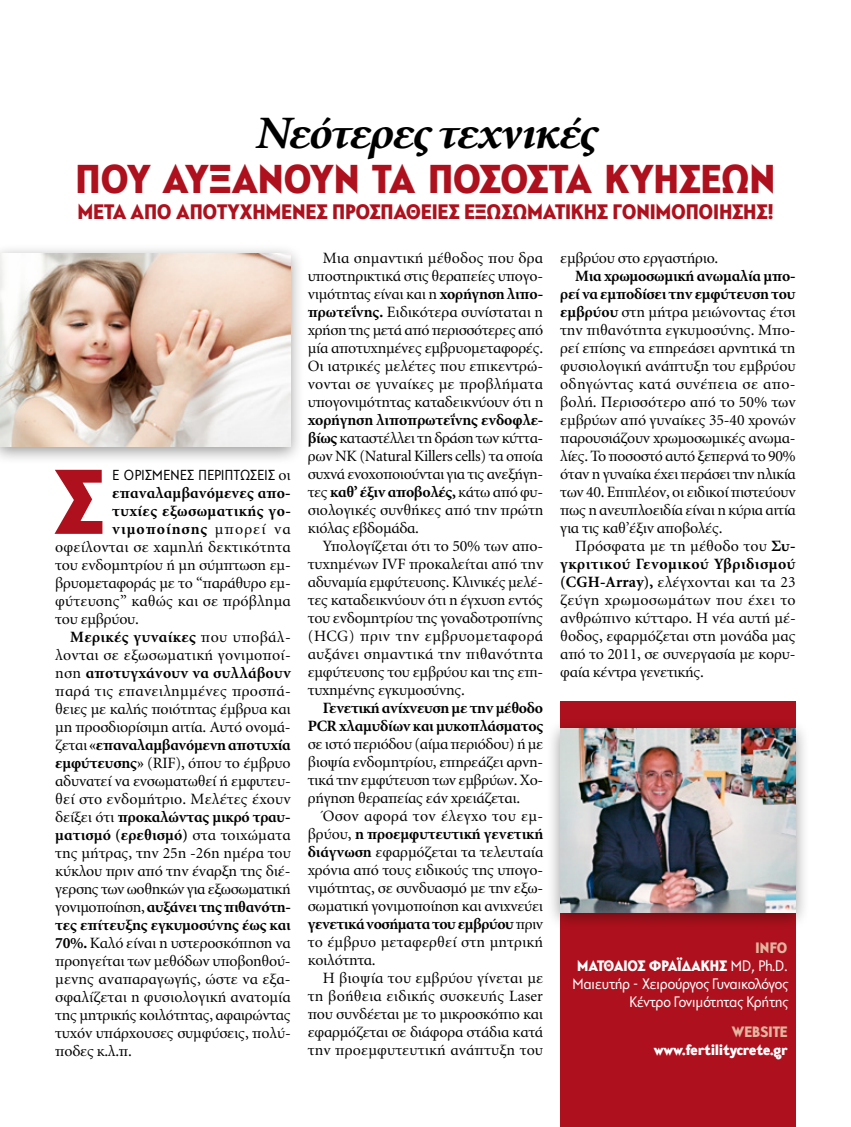
<style>
.page{position:relative;width:851px;height:1127px;background:#fff}
.page>*{position:absolute;margin:0;border:0;box-sizing:border-box;transform-origin:0 0}
.t1{font:900 100.35px "CF Roxan";color:#ae111d}
.t2{font:italic 700 46.5px "Minion Greek";letter-spacing:-.03em;color:#000;scale:1.05 1}
.t3{font:900 44.1px "CF Roxan";letter-spacing:-.035em;color:#ae111d}
.t4{font:900 22.95px "CF Roxan";letter-spacing:-.03em;color:#ae111d}
.t5{font:16.5px/18px "CF Roxan";letter-spacing:-.025em;color:#fff;text-align:right}
.t6{font:900 16.5px "CF Roxan";letter-spacing:-.025em;color:#fff}
.t7{font:900 16.5px "CF Roxan";letter-spacing:-.025em;color:#e3b4a0}
.t8{font:15.75px/18px "Minion Greek";letter-spacing:-.015em;color:#000;text-align:justify}
.t9{font:700 15.75px/18px "Minion Greek";letter-spacing:-.01em;color:#000;text-align:right}
.t10{font:15.75px "Minion Greek";letter-spacing:.01em;color:#000}
.t11{font:15.75px "Minion Greek";letter-spacing:.005em;color:#000}
.t12{font:700 15.75px "Minion Greek";letter-spacing:.01em;color:#000}
.t13{font:15.75px "Minion Greek";letter-spacing:.015em;color:#000}
.t14{font:700 15.75px "Minion Greek";letter-spacing:.02em;color:#000}
.t15{font:15.75px "CF Roxan";letter-spacing:-.015em;color:#000}
.t16{font:700 15.75px "Minion Greek";letter-spacing:.025em;color:#000}
.t17{font:700 15.75px "Minion Greek";letter-spacing:.06em;color:#000}
.s1{font-family:"Minion Greek"}
.s2{font-weight:400}
.s3{font-weight:700}
</style>
<div class="page">
<div style="left:560px;top:702px;width:235px;height:425px;background:#ae111d"></div>
<div style="left:546px;top:717px;width:264px;height:214px;background:#000;opacity:.4"></div>
<img style="left:560px;top:728px;width:235px;height:184px">
<div style="left:0;top:244px;width:304px;height:221px;background:#000;opacity:.4"></div>
<img style="left:0;top:253px;width:291px;height:194px">
<h2 class="t2" style="left:254px;top:110px;width:328px">Νεότερες τεχνικές</h2>
<h3 class="t3" style="left:75px;top:155px;width:702px">που αυξάνουν τα ποσοστά κυήσεων</h3>
<h3 class="t4" style="left:77px;top:199px;width:698px">μετά από αποτυχημένες προσπάθειες εξωσωματικής γονιμοποίησης!</h3>
<h1 class="t1" style="left:54px;top:446px;width:49px">Σ</h1>
<p class="t15" style="left:112px;top:466px;width:180px">ε ορισμένες περιπτώσεις <span class="s1">οι</span></p>
<p class="t9" style="left:112px;top:484px;width:180px">επαναλαμβανόμενες απο-</p>
<p class="t16" style="left:112px;top:503px;width:180px">τυχίες εξωσωματικής γο-</p>
<p class="t17" style="left:112px;top:521px;width:180px">νιμοποίησης <span class="s2">μπορεί να</span></p>
<p class="t10" style="left:55px;top:539px;width:237px">οφείλονται σε χαμηλή δεκτικότητα</p>
<p class="t8" style="left:55px;top:556px;width:237px">του ενδομητρίου ή μη σύμπτωση εμ-</p>
<p class="t8" style="left:55px;top:574px;width:237px">βρυομεταφοράς με το “παράθυρο εμ-</p>
<p class="t10" style="left:55px;top:593px;width:237px">φύτευσης” καθώς και σε πρόβλημα</p>
<p class="t8" style="left:55px;top:610px;width:85px">του εμβρύου.</p>
<p class="t14" style="left:70px;top:629px;width:222px">Μερικές γυναίκες <span class="s2">που υποβάλ-</span></p>
<p class="t10" style="left:55px;top:647px;width:237px">λονται σε εξωσωματική γονιμοποί-</p>
<p class="t12" style="left:55px;top:665px;width:237px"><span class="s2">ηση</span> αποτυγχάνουν να συλλάβουν</p>
<p class="t13" style="left:55px;top:683px;width:237px">παρά τις επανειλημμένες προσπά-</p>
<p class="t8" style="left:55px;top:700px;width:237px">θειες με καλής ποιότητας έμβρυα και</p>
<p class="t8" style="left:55px;top:718px;width:237px">μη προσδιορίσιμη αιτία. Αυτό ονομά-</p>
<p class="t9" style="left:55px;top:736px;width:237px"><span class="s2">ζεται</span> «επαναλαμβανόμενη αποτυχία</p>
<p class="t8" style="left:55px;top:754px;width:237px"><span class="s3">εμφύτευσης»</span> (RIF), όπου το έμβρυο</p>
<p class="t8" style="left:55px;top:772px;width:237px">αδυνατεί να ενσωματωθεί ή εμφυτευ-</p>
<p class="t11" style="left:55px;top:791px;width:237px">θεί στο ενδομήτριο. Μελέτες έχουν</p>
<p class="t9" style="left:55px;top:808px;width:237px"><span class="s2">δείξει ότι</span> προκαλώντας μικρό τραυ-</p>
<p class="t12" style="left:55px;top:827px;width:237px">ματισμό (ερεθισμό) <span class="s2">στα τοιχώματα</span></p>
<p class="t8" style="left:55px;top:844px;width:237px">της μήτρας, την 25η -26η ημέρα του</p>
<p class="t8" style="left:55px;top:862px;width:237px">κύκλου πριν από την έναρξη της διέ-</p>
<p class="t8" style="left:55px;top:880px;width:237px">γερσης των ωοθηκών για εξωσωματική</p>
<p class="t9" style="left:55px;top:898px;width:237px"><span class="s2">γονιμοποίηση,</span> αυξάνει της πιθανότη-</p>
<p class="t9" style="left:55px;top:916px;width:237px">τες επίτευξης εγκυμοσύνης έως και</p>
<p class="t8" style="left:55px;top:934px;width:237px"><span class="s3">70%.</span> Καλό είναι η υστεροσκόπηση να</p>
<p class="t8" style="left:55px;top:952px;width:237px">προηγείται των μεθόδων υποβοηθού-</p>
<p class="t11" style="left:55px;top:971px;width:237px">μενης αναπαραγωγής, ώστε να εξα-</p>
<p class="t8" style="left:55px;top:988px;width:237px">σφαλίζεται η φυσιολογική ανατομία</p>
<p class="t8" style="left:55px;top:1006px;width:237px">της μητρικής κοιλότητας, αφαιρώντας</p>
<p class="t8" style="left:55px;top:1024px;width:237px">τυχόν υπάρχουσες συμφύσεις, πολύ-</p>
<p class="t8" style="left:55px;top:1042px;width:78px">ποδες κ.λ.π.</p>
<p class="t8" style="left:308px;top:249px;width:237px;text-indent:15px">Μια σημαντική μέθοδος που δρα υποστηρικτικά στις θεραπείες υπογο&shy;νιμότητας είναι και η <span class="s3">χορήγηση λιπο&shy;πρωτεΐνης.</span> Ειδικότερα συνίσταται η χρήση της μετά από περισσότερες από μία αποτυχημένες εμβρυομεταφορές.<br>Οι ιατρικές μελέτες που επικεντρώ&shy;νονται σε γυναίκες με προβλήματα υπογονιμότητας καταδεικνύουν ότι η</p>
<p class="t8" style="left:308px;top:411px;width:237px"><span class="s3">χορήγηση λιποπρωτεΐνης ενδοφλε&shy;βίως</span> καταστέλλει τη δράση των κύττα&shy;ρων ΝΚ (Natural Killers cells) τα οποία συχνά ενοχοποιούνται για τις ανεξήγη&shy;τες <span class="s3">καθ’ έξιν αποβολές,</span> κάτω από φυ&shy;σιολογικές συνθήκες από την πρώτη κιόλας εβδομάδα.</p>
<p class="t8" style="left:308px;top:537px;width:237px;text-indent:15px">Υπολογίζεται ότι το 50% των απο&shy;τυχημένων IVF προκαλείται από την αδυναμία εμφύτευσης. Κλινικές μελέ&shy;τες καταδεικνύουν ότι η έγχυση εντός του ενδομητρίου της γοναδοτροπίνης (HCG) πριν την εμβρυομεταφορά αυξάνει σημαντικά την πιθανότητα εμφύτευσης του εμβρύου και της επι&shy;τυχημένης εγκυμοσύνης.</p>
<p class="t9" style="left:308px;top:699px;width:237px">Γενετική ανίχνευση με την μέθοδο<br>PCR χλαμυδίων και μυκοπλάσματος</p>
<p class="t8" style="left:308px;top:735px;width:237px">σε ιστό περιόδου (αίμα περιόδου) ή με βιοψία ενδομητρίου, επηρεάζει αρνη&shy;τικά την εμφύτευση των εμβρύων. Χο&shy;ρήγηση θεραπείας εάν χρειάζεται.</p>
<p class="t8" style="left:308px;top:807px;width:237px;text-indent:15px">Όσον αφορά τον έλεγχο του εμ&shy;βρύου, <span class="s3">η προεμφυτευτική γενετική διάγνωση</span> εφαρμόζεται τα τελευταία χρόνια από τους ειδικούς της υπογο&shy;νιμότητας, σε συνδυασμό με την εξω&shy;σωματική γονιμοποίηση και ανιχνεύει <span class="s3">γενετικά νοσήματα του εμβρύου</span> πριν το έμβρυο μεταφερθεί στη μητρική κοιλότητα.</p>
<p class="t8" style="left:308px;top:969px;width:237px;text-indent:15px">Η βιοψία του εμβρύου γίνεται με τη βοήθεια ειδικής συσκευής Laser που συνδέεται με το μικροσκόπιο και εφαρμόζεται σε διάφορα στάδια κατά την προεμφυτευτική ανάπτυξη του</p>
<p class="t8" style="left:560px;top:249px;width:160px">εμβρύου στο εργαστήριο.</p>
<p class="t8" style="left:560px;top:267px;width:237px;text-indent:15px"><span class="s3">Μια χρωμοσωμική ανωμαλία μπο&shy;ρεί να εμποδίσει την εμφύτευση του εμβρύου</span> στη μήτρα μειώνοντας έτσι την πιθανότητα εγκυμοσύνης. Μπο&shy;ρεί επίσης να επηρεάσει αρνητικά τη φυσιολογική ανάπτυξη του εμβρύου οδηγώντας κατά συνέπεια σε απο&shy;βολή. Περισσότερο από το 50% των εμβρύων από γυναίκες 35-40 χρονών παρουσιάζουν χρωμοσωμικές ανωμα&shy;λίες. Το ποσοστό αυτό ξεπερνά το 90% όταν η γυναίκα έχει περάσει την ηλικία των 40. Επιπλέον, οι ειδικοί πιστεύουν πως η ανευπλοειδία είναι η κύρια αιτία για τις καθ’έξιν αποβολές.</p>
<p class="t8" style="left:560px;top:537px;width:237px;text-indent:15px">Πρόσφατα με τη μέθοδο του <span class="s3">Συ&shy;γκριτικού Γενομικού Υβριδισμού (CGH-Array),</span> ελέγχονται και τα 23 ζεύγη χρωμοσωμάτων που έχει το ανθρώπινο κύτταρο. Η νέα αυτή μέ&shy;θοδος, εφαρμόζεται στη μονάδα μας από το 2011, σε συνεργασία με κορυ&shy;φαία κέντρα γενετικής.</p>
<p class="t7" style="left:755px;top:938px;width:34px">Ινfo</p>
<p class="t6" style="left:577px;top:956px;width:21px">ΜΑΤΘΑΙΟΣ</p>
<p class="t6" style="left:648px;top:956px;width:53px">ΦΡΑΪΔΑΚΗΣ</p>
<p class="t5" style="left:572px;top:957px;width:218px">MD, Ph.D.<br>Μ αιευτήρ - Χειρούργος Γυναικολόγος<br>Κέντρο Γονιμότητας Κρήτης</p>
<p class="t7" style="left:731px;top:1022px;width:57px">WEBSITE</p>
<p class="t6" style="left:653px;top:1040px;width:135px">www.fertilitycrete.gr</p>
</div>
